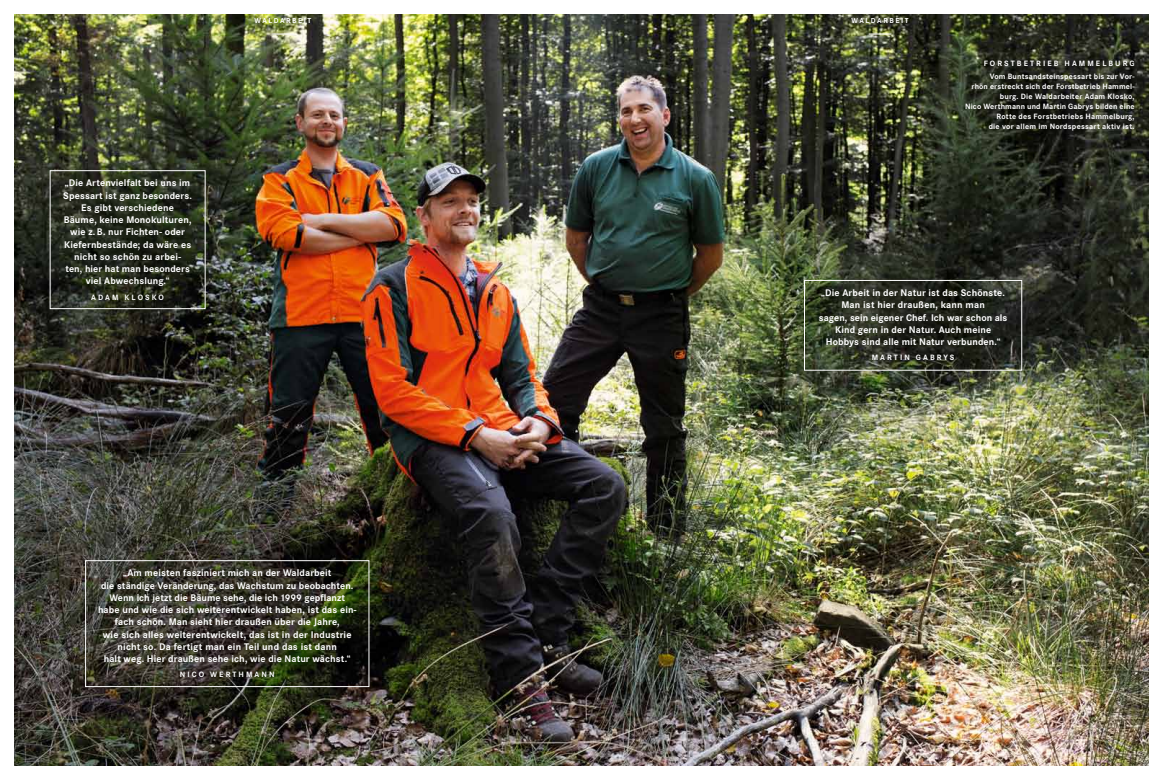
<style>
.page{position:relative;width:1163px;height:780px;background:#fff}
.page>*{position:absolute;margin:0;border:0;box-sizing:border-box;transform-origin:0 0}
.t1{font:700 10px/12.2px "Corporate S";letter-spacing:.01em;color:#fff;text-align:center}
.t2{font:700 8px/10px "Corporate S";letter-spacing:.02em;color:#fff;text-align:right}
.t3{font:700 7.5px "Corporate S";letter-spacing:.24em;color:#fff}
</style>
<div class="page">
<img style="left:14px;top:14px;width:1134px;height:751px">
<div style="left:50px;top:170px;width:156px;height:139px;border:1px solid #fff"></div>
<div style="left:85px;top:560px;width:284px;height:127px;border:1px solid #fff"></div>
<div style="left:803px;top:280px;width:219px;height:90px;border:1px solid #fff"></div>
<svg style="left:271px;top:34px;width:23px;height:1px"></svg>
<svg style="left:868px;top:34px;width:23px;height:1px"></svg>
<p class="t1" style="left:63px;top:177px;width:130px">„Die Artenvielfalt bei uns im<br>Spessart ist ganz besonders.<br>Es gibt verschiedene<br>Bäume, keine Monokulturen, wie z. B. nur Fichten- oder<br>Kiefernbestände; da wäre es nicht so schön zu arbei-<br>ten, hier hat man besonders viel Abwechslung.“</p>
<p class="t2" style="left:91px;top:291px;width:54px">Ada m Klosko</p>
<p class="t3" style="left:254px;top:16px;width:43px">Walda r bei</p>
<p class="t3" style="left:307px;top:16px;width:5px">t</p>
<p class="t3" style="left:851px;top:16px;width:43px">Walda r bei</p>
<p class="t3" style="left:904px;top:16px;width:5px">t</p>
<p class="t2" style="left:989px;top:56px;width:146px;line-height:12.8px">Ha mmelburg<br>Vom Buntsandsteinspessart bis zur Vor-</p>
<p class="t2" style="left:964px;top:81px;width:171px">rhön erstreckt sich der Forstbetrieb Hammel&shy;burg. Die Waldarbeiter Adam Klosko,<br>N ico Werthmann und Martin Gabrys bilden eine Rotte des Forstbetriebs H ammelburg,<br>die vor allem im Nordspessart aktiv ist.</p>
<p class="t2" style="left:983px;top:58px;width:66px">Fo rstbe trieb</p>
<p class="t1" style="left:818px;top:286px;width:190px">„Die Arbeit in der Natur ist das Schönste.<br>Man ist hier draußen, kann man<br>sagen, sein eigener Chef. Ich war schon als Kind gern in der Natur. Auch meine Hobbys sind alle mit Natur verbunden.“</p>
<p class="t2" style="left:871px;top:352px;width:52px">Ma rtin Gab</p>
<p class="t2" style="left:936px;top:352px;width:14px">r ys</p>
<p class="t1" style="left:98px;top:566px;width:260px">„Am meisten fasziniert mich an der Waldarbeit<br>die ständige Veränderung, das Wachstum zu beobachten.<br>Wenn ich jetzt die Bäume sehe, die ich 1999 gepflanzt habe und wie die sich weiterentwickelt haben, ist das ein&shy;fach schön. Man sieht hier draußen über die Jahre,<br>wie sich alles weiterentwickelt, das ist in der Industrie nicht so. Da fertigt man ein Teil und das ist dann<br>halt weg. H ier draußen sehe ich, wie die Natur wächst.“</p>
<p class="t2" style="left:180px;top:669px;width:7px">Nico</p>
<p class="t2" style="left:210px;top:669px;width:66px">We rthmann</p>
</div>
